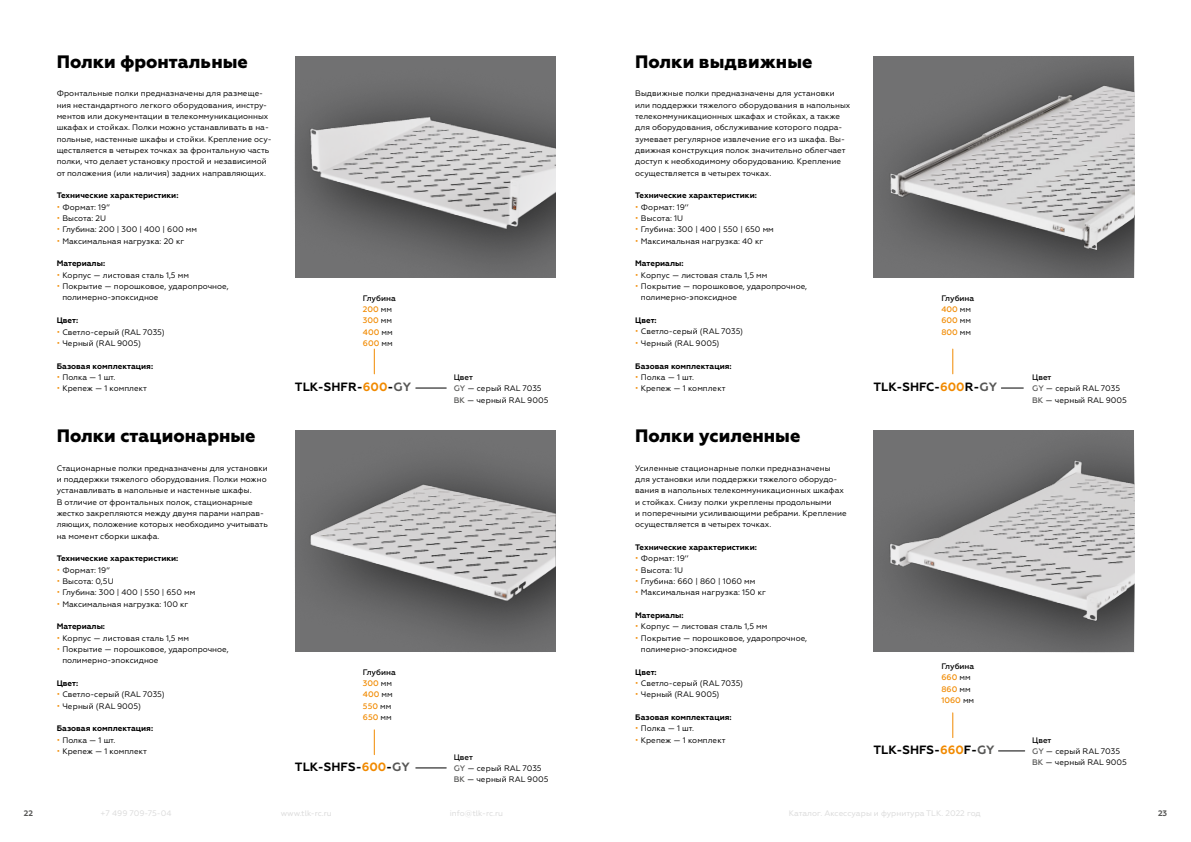
<style>
.page{position:relative;width:1191px;height:842px;background:#fff}
.page>*{position:absolute;margin:0;border:0;box-sizing:border-box;transform-origin:0 0}
.t1{font:800 18px "Geometria";color:#000}
.t2{font:700 12px "Geometria";color:#000}
.t3{font:8px/11.3px "Geometria";color:#000}
.t4{font:700 8px "Geometria";color:#000}
.t5{font:500 8px/11.3px "Geometria";color:#f18a00}
.t6{font:8px "Geometria";color:#dadada}
.t7{font:700 8px "Geometria";color:#575756}
.s1{color:#f18a00}
.s2{color:#000}
.s3{font-weight:400;color:#000}
.s4{color:#575756}
.s5{font-weight:500}
.s6{font-weight:500;color:#575756}
</style>
<div class="page">
<img style="left:295px;top:57px;width:261px;height:221px">
<hr style="left:416px;top:388px;width:30px;height:1px;background:#000">
<svg style="left:374px;top:349px;width:1px;height:25px"></svg>
<img style="left:295px;top:431px;width:261px;height:221px">
<hr style="left:416px;top:767px;width:30px;height:1px;background:#000">
<svg style="left:374px;top:730px;width:1px;height:25px"></svg>
<svg style="left:1001px;top:388px;width:22px;height:1px"></svg>
<svg style="left:952px;top:349px;width:1px;height:25px"></svg>
<img style="left:873px;top:57px;width:261px;height:221px">
<svg style="left:998px;top:750px;width:26px;height:1px"></svg>
<svg style="left:952px;top:713px;width:1px;height:25px"></svg>
<img style="left:873px;top:431px;width:261px;height:221px">
<h1 class="t1" style="left:57px;top:51px;width:193px">Полки фронтальные</h1>
<p class="t3" style="left:57px;top:88px;width:216px">Фронтальные полки предназначены для размеще&shy;ния нестандартного легкого оборудования, инстру&shy;ментов или документации в телекоммуникационных шкафах и стойках. Полки можно устанавливать в на&shy;польные, настенные шкафы и стойки. Крепление осу&shy;ществляется в четырех точках за фронтальную часть полки, что делает установку простой и независимой от положения (или наличия) задних направляющих.</p>
<p class="t4" style="left:57px;top:191px;width:123px">Технические характеристики:</p>
<p class="t3" style="left:57px;top:201px;width:55px"><span class="s1">•</span> Формат: 19’’</p>
<p class="t3" style="left:57px;top:213px;width:51px"><span class="s1">•</span> Высота: 2U</p>
<p class="t3" style="left:57px;top:224px;width:142px"><span class="s1">•</span> Глубина: 200 | 300 | 400 | 600 мм</p>
<p class="t3" style="left:57px;top:235px;width:129px"><span class="s1">•</span> Максимальная нагрузка: 20 кг</p>
<p class="t4" style="left:57px;top:259px;width:50px">Материалы:</p>
<p class="t3" style="left:57px;top:269px;width:134px"><span class="s1">•</span> Корпус — листовая сталь 1,5 мм</p>
<p class="t3" style="left:62px;top:281px;width:168px;text-indent:-6px"><span class="s1">•</span> Покрытие — порошковое, ударопрочное, полимерно-эпоксидное</p>
<p class="t4" style="left:57px;top:316px;width:23px">Цвет:</p>
<p class="t3" style="left:57px;top:326px;width:109px"><span class="s1">•</span> Светло-серый (RAL 7035)</p>
<p class="t3" style="left:57px;top:337px;width:86px"><span class="s1">•</span> Черный (RAL 9005)</p>
<p class="t4" style="left:57px;top:361px;width:98px">Базовая комплектация:</p>
<p class="t3" style="left:57px;top:371px;width:60px"><span class="s1">•</span> Полка — 1 шт.</p>
<p class="t3" style="left:57px;top:383px;width:92px"><span class="s1">•</span> Крепеж — 1 комплект</p>
<h1 class="t1" style="left:57px;top:425px;width:200px">Полки стационарные</h1>
<p class="t3" style="left:57px;top:462px;width:213px">Стационарные полки предназначены для установки и поддержки тяжелого оборудования. Полки можно устанавливать в напольные и настенные шкафы.<br>В отличие от фронтальных полок, стационарные жестко закрепляются между двумя парами направ&shy;ляющих, положение которых необходимо учитывать на момент сборки шкафа.</p>
<p class="t4" style="left:57px;top:554px;width:123px">Технические характеристики:</p>
<p class="t3" style="left:57px;top:564px;width:55px"><span class="s1">•</span> Формат: 19’’</p>
<p class="t3" style="left:57px;top:576px;width:58px"><span class="s1">•</span> Высота: 0,5U</p>
<p class="t3" style="left:57px;top:587px;width:140px"><span class="s1">•</span> Глубина: 300 | 400 | 550 | 650 мм</p>
<p class="t3" style="left:57px;top:598px;width:133px"><span class="s1">•</span> Максимальная нагрузка: 100 кг</p>
<p class="t4" style="left:57px;top:622px;width:50px">Материалы:</p>
<p class="t3" style="left:57px;top:632px;width:134px"><span class="s1">•</span> Корпус — листовая сталь 1,5 мм</p>
<p class="t3" style="left:62px;top:644px;width:168px;text-indent:-6px"><span class="s1">•</span> Покрытие — порошковое, ударопрочное, полимерно-эпоксидное</p>
<p class="t4" style="left:57px;top:678px;width:23px">Цвет:</p>
<p class="t3" style="left:57px;top:689px;width:109px"><span class="s1">•</span> Светло-серый (RAL 7035)</p>
<p class="t3" style="left:57px;top:700px;width:86px"><span class="s1">•</span> Черный (RAL 9005)</p>
<p class="t4" style="left:57px;top:724px;width:98px">Базовая комплектация:</p>
<p class="t3" style="left:57px;top:734px;width:60px"><span class="s1">•</span> Полка — 1 шт.</p>
<p class="t3" style="left:57px;top:746px;width:92px"><span class="s1">•</span> Крепеж — 1 комплект</p>
<p class="t5" style="left:363px;top:292px;width:34px"><span class="s2">Глубина<br></span>200 <span class="s3">мм<br></span>300 <span class="s3">мм<br></span>400 <span class="s3">мм<br></span>600 <span class="s3">мм</span></p>
<h2 class="t2" style="left:295px;top:380px;width:118px">TLK-SHFR-<span class="s1">600</span>-<span class="s4">GY</span></h2>
<p class="t3" style="left:454px;top:371px;width:96px"><span class="s5">Цвет<br></span><span class="s6">GY</span> — серый RAL 7035<br><span class="s6">BK</span> — черный RAL 9005</p>
<p class="t5" style="left:363px;top:666px;width:34px"><span class="s2">Глубина<br></span>300 <span class="s3">мм<br></span>400 <span class="s3">мм<br></span>550 <span class="s3">мм<br></span>650 <span class="s3">мм</span></p>
<h2 class="t2" style="left:295px;top:760px;width:116px">TLK-SHFS-<span class="s1">600</span>-<span class="s4">GY</span></h2>
<p class="t3" style="left:454px;top:751px;width:96px"><span class="s5">Цвет<br></span><span class="s6">GY</span> — серый RAL 7035<br><span class="s6">BK</span> — черный RAL 9005</p>
<h1 class="t1" style="left:635px;top:51px;width:179px">Полки выдвижные</h1>
<p class="t3" style="left:635px;top:88px;width:217px">Выдвижные полки предназначены для установки или поддержки тяжелого оборудования в напольных телекоммуникационных шкафах и стойках, а также для оборудования, обслуживание которого подра&shy;зумевает регулярное извлечение его из шкафа. Вы&shy;движная конструкция полок значительно облегчает доступ к необходимому оборудованию. Крепление осуществляется в четырех точках.</p>
<p class="t4" style="left:635px;top:191px;width:123px">Технические характеристики:</p>
<p class="t3" style="left:635px;top:201px;width:55px"><span class="s1">•</span> Формат: 19’’</p>
<p class="t3" style="left:635px;top:213px;width:49px"><span class="s1">•</span> Высота: 1U</p>
<p class="t3" style="left:635px;top:224px;width:140px"><span class="s1">•</span> Глубина: 300 | 400 | 550 | 650 мм</p>
<p class="t3" style="left:635px;top:235px;width:130px"><span class="s1">•</span> Максимальная нагрузка: 40 кг</p>
<p class="t4" style="left:635px;top:259px;width:50px">Материалы:</p>
<p class="t3" style="left:635px;top:269px;width:134px"><span class="s1">•</span> Корпус — листовая сталь 1,5 мм</p>
<p class="t3" style="left:641px;top:281px;width:168px;text-indent:-6px"><span class="s1">•</span> Покрытие — порошковое, ударопрочное, полимерно-эпоксидное</p>
<p class="t4" style="left:635px;top:316px;width:23px">Цвет:</p>
<p class="t3" style="left:635px;top:326px;width:109px"><span class="s1">•</span> Светло-серый (RAL 7035)</p>
<p class="t3" style="left:635px;top:337px;width:86px"><span class="s1">•</span> Черный (RAL 9005)</p>
<p class="t4" style="left:635px;top:361px;width:98px">Базовая комплектация:</p>
<p class="t3" style="left:635px;top:371px;width:60px"><span class="s1">•</span> Полка — 1 шт.</p>
<p class="t3" style="left:635px;top:383px;width:92px"><span class="s1">•</span> Крепеж — 1 комплект</p>
<h1 class="t1" style="left:635px;top:425px;width:167px">Полки усиленные</h1>
<p class="t3" style="left:635px;top:462px;width:213px">Усиленные стационарные полки предназначены для установки или поддержки тяжелого оборудо&shy;вания в напольных телекоммуникационных шкафах и стойках. Снизу полки укреплены продольными<br>и поперечными усиливающими ребрами. Крепление осуществляется в четырех точках.</p>
<p class="t4" style="left:635px;top:542px;width:123px">Технические характеристики:</p>
<p class="t3" style="left:635px;top:553px;width:55px"><span class="s1">•</span> Формат: 19’’</p>
<p class="t3" style="left:635px;top:564px;width:49px"><span class="s1">•</span> Высота: 1U</p>
<p class="t3" style="left:635px;top:576px;width:122px"><span class="s1">•</span> Глубина: 660 | 860 | 1060 мм</p>
<p class="t3" style="left:635px;top:587px;width:132px"><span class="s1">•</span> Максимальная нагрузка: 150 кг</p>
<p class="t4" style="left:635px;top:610px;width:50px">Материалы:</p>
<p class="t3" style="left:635px;top:621px;width:134px"><span class="s1">•</span> Корпус — листовая сталь 1,5 мм</p>
<p class="t3" style="left:641px;top:632px;width:168px;text-indent:-6px"><span class="s1">•</span> Покрытие — порошковое, ударопрочное, полимерно-эпоксидное</p>
<p class="t4" style="left:635px;top:667px;width:23px">Цвет:</p>
<p class="t3" style="left:635px;top:678px;width:109px"><span class="s1">•</span> Светло-серый (RAL 7035)</p>
<p class="t3" style="left:635px;top:689px;width:86px"><span class="s1">•</span> Черный (RAL 9005)</p>
<p class="t4" style="left:635px;top:712px;width:98px">Базовая комплектация:</p>
<p class="t3" style="left:635px;top:723px;width:60px"><span class="s1">•</span> Полка — 1 шт.</p>
<p class="t3" style="left:635px;top:734px;width:92px"><span class="s1">•</span> Крепеж — 1 комплект</p>
<p class="t5" style="left:941px;top:292px;width:34px"><span class="s2">Глубина<br></span>400 <span class="s3">мм<br></span>600 <span class="s3">мм<br></span>800 <span class="s3">мм</span></p>
<h2 class="t2" style="left:873px;top:380px;width:125px">TLK-SHFC-<span class="s1">600</span>R-<span class="s4">GY</span></h2>
<p class="t3" style="left:1032px;top:371px;width:96px"><span class="s5">Цвет<br></span><span class="s6">GY</span> — серый RAL 7035<br><span class="s6">BK</span> — черный RAL 9005</p>
<p class="t5" style="left:941px;top:661px;width:34px"><span class="s2">Глубина<br></span>660 <span class="s3">мм<br></span>860 <span class="s3">мм<br></span>1060 <span class="s3">мм</span></p>
<h2 class="t2" style="left:873px;top:743px;width:123px">TLK-SHFS-<span class="s1">660</span>F-<span class="s4">GY</span></h2>
<p class="t3" style="left:1032px;top:734px;width:96px"><span class="s5">Цвет<br></span><span class="s6">GY</span> — серый RAL 7035<br><span class="s6">BK</span> — черный RAL 9005</p>
<p class="t7" style="left:24px;top:809px;width:11px">22</p>
<p class="t6" style="left:101px;top:809px;width:72px">+7 499 709-75-04</p>
<p class="t6" style="left:281px;top:809px;width:53px">www.tlk-rc.ru</p>
<p class="t6" style="left:450px;top:809px;width:55px">info@tlk-rc.ru</p>
<p class="t6" style="left:788px;top:809px;width:193px">Каталог. Аксессуары и фурнитура TLK. 2022 год</p>
<p class="t7" style="left:1158px;top:809px;width:11px">23</p>
</div>
